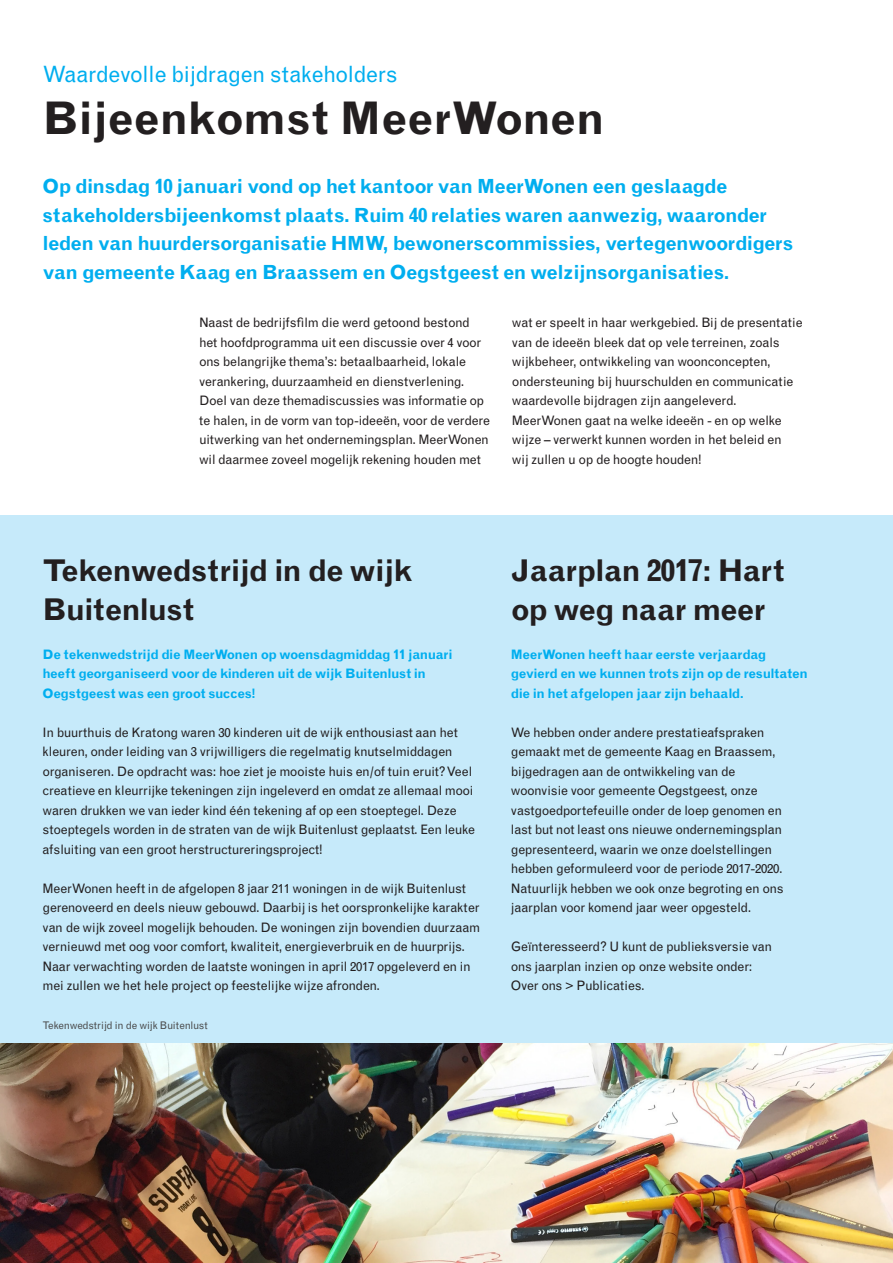
<style>
.page{position:relative;width:893px;height:1263px;background:#fff}
.page>*{position:absolute;margin:0;border:0;box-sizing:border-box;transform-origin:0 0}
.t1{font:700 45px "Grotesque MT Std";letter-spacing:-.015em;color:#231f20}
.t2{font:700 30px/39px "Grotesque MT Std";letter-spacing:-.02em;color:#231f20}
.Subkop_titel_blauw{font:22.5px "Grotesque MT Std";letter-spacing:-.02em;color:#00aeef}
.t3{font:700 19.5px/28.5px "Grotesque MT Std";letter-spacing:-.02em;color:#00aeef}
.Plattetekst_MeerWone{font:13.05px/19.5px "Grotesque MT Std";letter-spacing:-.02em;color:#231f20}
.Intro_blauw{font:700 13.05px/19.5px "Grotesque MT Std";letter-spacing:-.03em;color:#00aeef}
.Fotobijschrift_grijs{font:10.5px "Grotesque MT Std";letter-spacing:-.02em;color:#4b4c4d}
</style>
<div class="page">
<div style="left:0;top:516px;width:893px;height:747px;background:#c6eafa"></div>
<img style="left:0;top:1044px;width:893px;height:219px">
<p class="Subkop_titel_blauw" style="left:43px;top:61px;width:357px">Waardevolle bijdragen stakeholders</p>
<p class="t1" style="left:43px;top:92px;width:564px">Bijeenkomst MeerWonen</p>
<p class="t3" style="left:43px;top:172px;width:752px">Op dinsdag 10 januari vond op het kantoor van MeerWonen een geslaagde stakeholdersbijeenkomst plaats. Ruim 40 relaties waren aanwezig, waaronder leden van huurdersorganisatie HMW, bewonerscommissies, vertegenwoordigers van gemeente Kaag en Braassem en Oegstgeest en welzijnsorganisaties.</p>
<p class="Plattetekst_MeerWone" style="left:199px;top:313px;width:284px">Naast de bedrijfsfilm die werd getoond bestond het hoofdprogramma uit een discussie over 4 voor ons belangrijke thema’s: betaalbaarheid, lokale verankering, duurzaamheid en dienstverlening.</p>
<p class="Plattetekst_MeerWone" style="left:199px;top:391px;width:293px">Doel van deze themadiscussies was informatie op te halen, in de vorm van top-ideeën, voor de verdere uitwerking van het ondernemingsplan. MeerWonen wil daarmee zoveel mogelijk rekening houden met</p>
<p class="Plattetekst_MeerWone" style="left:512px;top:313px;width:292px">wat er speelt in haar werkgebied. Bij de presentatie van de ideeën bleek dat op vele terreinen, zoals wijkbeheer, ontwikkeling van woonconcepten, ondersteuning bij huurschulden en communicatie waardevolle bijdragen zijn aangeleverd.</p>
<p class="Plattetekst_MeerWone" style="left:512px;top:410px;width:271px;text-align:justify">MeerWonen gaat na welke ideeën - en op welke wijze – verwerkt kunnen worden in het beleid en wij zullen u op de hoogte houden!</p>
<p class="t2" style="left:43px;top:551px;width:372px">Tekenwedstrijd in de wijk<br>Buitenlust</p>
<p class="Intro_blauw" style="left:43px;top:644px;width:412px">De tekenwedstrijd die MeerWonen op woensdagmiddag 11 januari heeft georganiseerd voor de kinderen uit de wijk Buitenlust in<br>Oegstgeest was een groot succes!</p>
<p class="Plattetekst_MeerWone" style="left:43px;top:722px;width:434px">In buurthuis de Kratong waren 30 kinderen uit de wijk enthousiast aan het kleuren, onder leiding van 3 vrijwilligers die regelmatig knutselmiddagen organiseren. De opdracht was: hoe ziet je mooiste huis en/of tuin eruit? Veel creatieve en kleurrijke tekeningen zijn ingeleverd en omdat ze allemaal mooi waren drukken we van ieder kind één tekening af op een stoeptegel. Deze stoeptegels worden in de straten van de wijk Buitenlust geplaatst. Een leuke afsluiting van een groot herstructureringsproject!</p>
<p class="Plattetekst_MeerWone" style="left:43px;top:878px;width:439px">MeerWonen heeft in de afgelopen 8 jaar 211 woningen in de wijk Buitenlust gerenoveerd en deels nieuw gebouwd. Daarbij is het oorspronkelijke karakter van de wijk zoveel mogelijk behouden. De woningen zijn bovendien duurzaam vernieuwd met oog voor comfort, kwaliteit, energieverbruik en de huurprijs.<br>Naar verwachting worden de laatste woningen in april 2017 opgeleverd en in mei zullen we het hele project op feestelijke wijze afronden.</p>
<p class="Fotobijschrift_grijs" style="left:43px;top:1019px;width:167px">Tekenwedstrijd in de wijk Buitenlust</p>
<p class="t2" style="left:511px;top:551px;width:275px">Jaarplan 2017: Hart op weg naar meer</p>
<p class="Intro_blauw" style="left:511px;top:644px;width:298px">MeerWonen heeft haar eerste verjaardag gevierd en we kunnen trots zijn op de resultaten die in het afgelopen jaar zijn behaald.</p>
<p class="Plattetekst_MeerWone" style="left:511px;top:722px;width:274px">We hebben onder andere prestatieafspraken gemaakt met de gemeente Kaag en Braassem, bijgedragen aan de ontwikkeling van de woonvisie voor gemeente Oegstgeest, onze vastgoedportefeuille onder de loep genomen en last but not least ons nieuwe ondernemingsplan gepresenteerd, waarin we onze doelstellingen hebben geformuleerd voor de periode 2017-2020.<br>Natuurlijk hebben we ook onze begroting en ons jaarplan voor komend jaar weer opgesteld.</p>
<p class="Plattetekst_MeerWone" style="left:511px;top:937px;width:263px">Geïnteresseerd? U kunt de publieksversie van ons jaarplan inzien op onze website onder:<br>Over ons &gt; Publicaties.</p>
</div>
